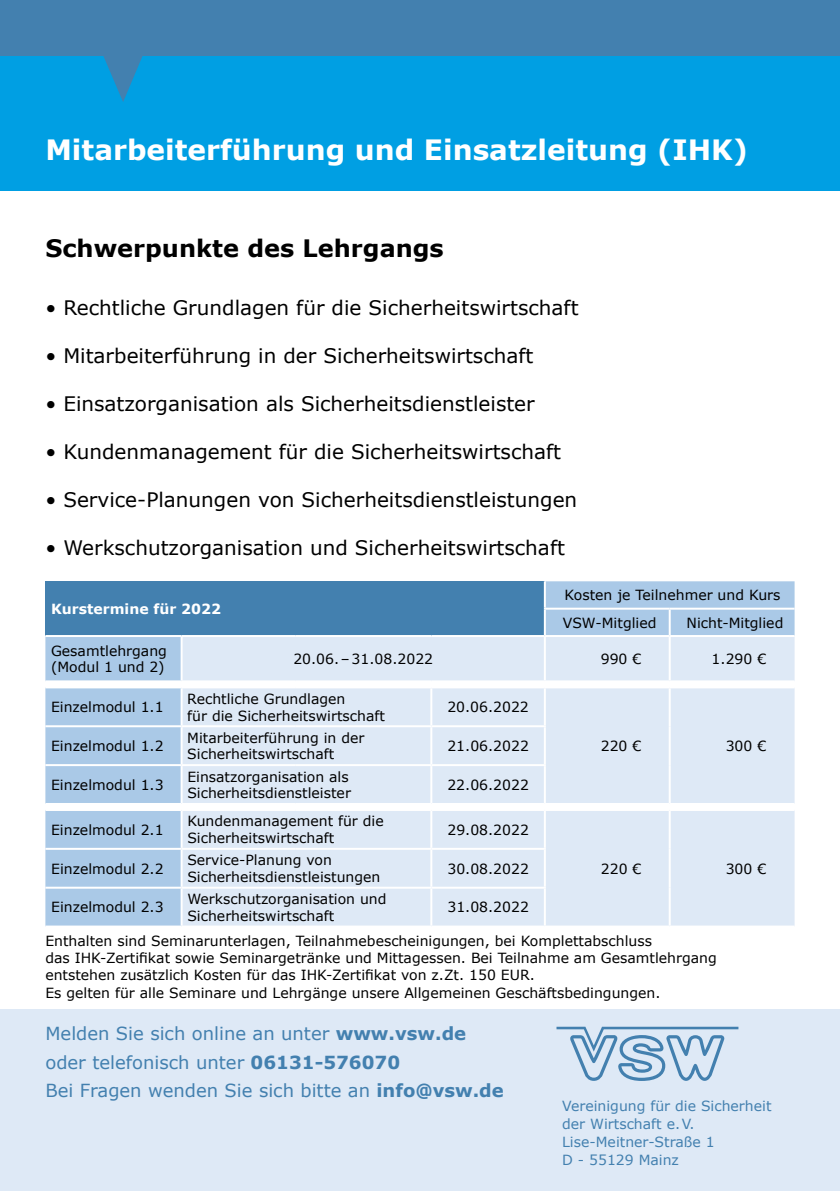
<style>
.page{position:relative;width:840px;height:1191px;background:#fff}
.page>*{position:absolute;margin:0;border:0;box-sizing:border-box;transform-origin:0 0}
.t1{font:700 28px "Verdana";color:#fff}
.t2{font:700 24px "Verdana";color:#000}
.t3{font:20px "Verdana";color:#000}
.t4{font:18px/28px "Verdana";color:#4380af}
.t5{font:14px/16.8px "Verdana";color:#000}
.t6{font:14px/18px "Verdana";color:#4380af}
.t7{font:700 14px "Verdana";color:#fff}
.s1{font-weight:700}
</style>
<div class="page">
<div style="left:0;top:0;width:839px;height:57px;background:#4380af"></div>
<div style="left:0;top:57px;width:839px;height:134px;background:#009fe3"></div>
<svg style="left:79px;top:56px;width:87px;height:46px"></svg>
<div style="left:0;top:1009px;width:839px;height:182px;background:#dee9f6"></div>
<svg style="left:556px;top:1026px;width:182px;height:55px"></svg>
<svg style="left:45px;top:581px;width:749px;height:344px;background:#7ca8ce"></svg>
<div style="left:182px;top:637px;width:612px;height:288px;background:#dee9f6"></div>
<svg style="left:45px;top:682px;width:749px;height:127px;background:#d7e5f4"></svg>
<hr style="left:543px;top:581px;width:2px;height:26px;background:#fff">
<hr style="left:543px;top:607px;width:126px;height:2px;background:#fff">
<hr style="left:543px;top:609px;width:2px;height:26px;background:#fff">
<hr style="left:669px;top:607px;width:125px;height:2px;background:#fff">
<hr style="left:668px;top:609px;width:2px;height:26px;background:#fff">
<hr style="left:45px;top:635px;width:136px;height:2px;background:#fff">
<hr style="left:181px;top:635px;width:114px;height:2px;background:#fff">
<hr style="left:180px;top:637px;width:2px;height:43px;background:#fff">
<hr style="left:295px;top:635px;width:136px;height:2px;background:#fff">
<hr style="left:431px;top:635px;width:113px;height:2px;background:#fff">
<hr style="left:544px;top:635px;width:125px;height:2px;background:#fff">
<hr style="left:543px;top:637px;width:2px;height:43px;background:#fff">
<hr style="left:669px;top:635px;width:125px;height:2px;background:#fff">
<hr style="left:668px;top:637px;width:2px;height:43px;background:#fff">
<hr style="left:45px;top:680px;width:136px;height:2px;background:#fff">
<hr style="left:181px;top:680px;width:114px;height:2px;background:#fff">
<hr style="left:295px;top:680px;width:136px;height:2px;background:#fff">
<hr style="left:431px;top:680px;width:113px;height:2px;background:#fff">
<hr style="left:45px;top:686px;width:136px;height:2px;background:#fff">
<hr style="left:181px;top:686px;width:114px;height:2px;background:#fff">
<hr style="left:180px;top:688px;width:2px;height:37px;background:#fff">
<hr style="left:295px;top:686px;width:136px;height:2px;background:#fff">
<hr style="left:431px;top:686px;width:113px;height:2px;background:#fff">
<hr style="left:45px;top:803px;width:136px;height:2px;background:#fff">
<hr style="left:181px;top:803px;width:114px;height:2px;background:#fff">
<hr style="left:295px;top:803px;width:136px;height:2px;background:#fff">
<hr style="left:431px;top:803px;width:113px;height:2px;background:#fff">
<hr style="left:45px;top:809px;width:136px;height:2px;background:#fff">
<hr style="left:181px;top:809px;width:114px;height:2px;background:#fff">
<hr style="left:180px;top:811px;width:2px;height:37px;background:#fff">
<hr style="left:295px;top:809px;width:136px;height:2px;background:#fff">
<hr style="left:431px;top:809px;width:113px;height:2px;background:#fff">
<hr style="left:430px;top:811px;width:2px;height:37px;background:#fff">
<hr style="left:544px;top:680px;width:125px;height:2px;background:#fff">
<hr style="left:669px;top:680px;width:125px;height:2px;background:#fff">
<hr style="left:544px;top:686px;width:125px;height:2px;background:#fff">
<hr style="left:669px;top:686px;width:125px;height:2px;background:#fff">
<hr style="left:668px;top:688px;width:2px;height:38px;background:#fff">
<hr style="left:668px;top:726px;width:2px;height:39px;background:#fff">
<hr style="left:668px;top:765px;width:2px;height:38px;background:#fff">
<hr style="left:544px;top:803px;width:125px;height:2px;background:#fff">
<hr style="left:669px;top:803px;width:125px;height:2px;background:#fff">
<hr style="left:544px;top:809px;width:125px;height:2px;background:#fff">
<hr style="left:543px;top:811px;width:2px;height:37px;background:#fff">
<hr style="left:669px;top:809px;width:125px;height:2px;background:#fff">
<hr style="left:668px;top:811px;width:2px;height:38px;background:#fff">
<hr style="left:668px;top:849px;width:2px;height:38px;background:#fff">
<hr style="left:668px;top:887px;width:2px;height:38px;background:#fff">
<hr style="left:45px;top:725px;width:136px;height:2px;background:#fff">
<hr style="left:181px;top:725px;width:114px;height:2px;background:#fff">
<hr style="left:180px;top:727px;width:2px;height:37px;background:#fff">
<hr style="left:295px;top:725px;width:136px;height:2px;background:#fff">
<hr style="left:431px;top:725px;width:114px;height:2px;background:#fff">
<hr style="left:45px;top:764px;width:136px;height:2px;background:#fff">
<hr style="left:181px;top:764px;width:114px;height:2px;background:#fff">
<hr style="left:180px;top:766px;width:2px;height:37px;background:#fff">
<hr style="left:295px;top:764px;width:136px;height:2px;background:#fff">
<hr style="left:431px;top:764px;width:114px;height:2px;background:#fff">
<hr style="left:45px;top:848px;width:136px;height:2px;background:#fff">
<hr style="left:181px;top:848px;width:114px;height:2px;background:#fff">
<hr style="left:180px;top:850px;width:2px;height:36px;background:#fff">
<hr style="left:295px;top:848px;width:136px;height:2px;background:#fff">
<hr style="left:431px;top:848px;width:114px;height:2px;background:#fff">
<hr style="left:430px;top:850px;width:2px;height:36px;background:#fff">
<hr style="left:543px;top:850px;width:2px;height:36px;background:#fff">
<hr style="left:45px;top:886px;width:136px;height:2px;background:#fff">
<hr style="left:181px;top:886px;width:114px;height:2px;background:#fff">
<hr style="left:180px;top:888px;width:2px;height:37px;background:#fff">
<hr style="left:295px;top:886px;width:136px;height:2px;background:#fff">
<hr style="left:431px;top:886px;width:114px;height:2px;background:#fff">
<hr style="left:430px;top:888px;width:2px;height:37px;background:#fff">
<hr style="left:543px;top:888px;width:2px;height:37px;background:#fff">
<hr style="left:430px;top:688px;width:2px;height:37px;background:#fff">
<hr style="left:543px;top:688px;width:2px;height:37px;background:#fff">
<hr style="left:430px;top:727px;width:2px;height:37px;background:#fff">
<hr style="left:543px;top:727px;width:2px;height:37px;background:#fff">
<hr style="left:430px;top:766px;width:2px;height:37px;background:#fff">
<hr style="left:543px;top:766px;width:2px;height:37px;background:#fff">
<h1 class="t1" style="left:45px;top:131px;width:703px">Mitarbeiterführung und Einsatzleitung (IHK)</h1>
<h2 class="t2" style="left:45px;top:232px;width:400px">Schwerpunkte des Lehrgangs</h2>
<h3 class="t3" style="left:45px;top:293px;width:534px">• Rechtliche Grundlagen für die Sicherheitswirtschaft</h3>
<h3 class="t3" style="left:45px;top:341px;width:489px">• Mitarbeiterführung in der Sicherheitswirtschaft</h3>
<h3 class="t3" style="left:45px;top:389px;width:490px">• Einsatzorganisation als Sicherheitsdienstleister</h3>
<h3 class="t3" style="left:45px;top:437px;width:517px">• Kundenmanagement für die Sicherheitswirtschaft</h3>
<h3 class="t3" style="left:45px;top:485px;width:533px">• Service-Planungen von Sicherheitsdienstleistungen</h3>
<h3 class="t3" style="left:45px;top:533px;width:520px">• Werkschutzorganisation und Sicherheitswirtschaft</h3>
<p class="t7" style="left:51px;top:600px;width:171px">Kurstermine für 2022</p>
<p class="t5" style="left:562px;top:581px;width:219px;line-height:27.4px">Kosten je Teilnehmer und Kurs<br>VSW-Mitglied</p>
<p class="t5" style="left:686px;top:614px;width:98px">Nicht-Mitglied</p>
<p class="t5" style="left:51px;top:642px;width:117px">Gesamtlehrgang (Modul 1 und 2)</p>
<p class="t5" style="left:293px;top:650px;width:141px">20.06.–31.08.2022</p>
<p class="t5" style="left:600px;top:650px;width:42px">990 €</p>
<p class="t5" style="left:711px;top:650px;width:56px">1.290 €</p>
<p class="t5" style="left:51px;top:698px;width:114px">Einzelmodul 1.1</p>
<p class="t5" style="left:187px;top:690px;width:199px">Rechtliche Grundlagen<br>für die Sicherheitswirtschaft</p>
<p class="t5" style="left:447px;top:698px;width:83px">20.06.2022</p>
<p class="t5" style="left:51px;top:737px;width:114px">Einzelmodul 1.2</p>
<p class="t5" style="left:600px;top:737px;width:42px">220 €</p>
<p class="t5" style="left:725px;top:737px;width:42px">300 €</p>
<p class="t5" style="left:187px;top:729px;width:178px">Mitarbeiterführung in der<br>Sicherheitswirtschaft</p>
<p class="t5" style="left:447px;top:737px;width:83px">21.06.2022</p>
<p class="t5" style="left:51px;top:776px;width:114px">Einzelmodul 1.3</p>
<p class="t5" style="left:187px;top:768px;width:165px">Einsatzorganisation als<br>Sicherheitsdienstleister</p>
<p class="t5" style="left:447px;top:776px;width:83px">22.06.2022</p>
<p class="t5" style="left:51px;top:821px;width:114px">Einzelmodul 2.1</p>
<p class="t5" style="left:187px;top:812px;width:198px">Kundenmanagement für die<br>Sicherheitswirtschaft</p>
<p class="t5" style="left:447px;top:821px;width:83px">29.08.2022</p>
<p class="t5" style="left:51px;top:860px;width:114px">Einzelmodul 2.2</p>
<p class="t5" style="left:600px;top:860px;width:42px">220 €</p>
<p class="t5" style="left:725px;top:860px;width:42px">300 €</p>
<p class="t5" style="left:187px;top:851px;width:194px">Service-Planung von<br>Sicherheitsdienstleistungen</p>
<p class="t5" style="left:447px;top:860px;width:83px">30.08.2022</p>
<p class="t5" style="left:51px;top:899px;width:114px">Einzelmodul 2.3</p>
<p class="t5" style="left:187px;top:890px;width:200px">Werkschutzorganisation und<br>Sicherheitswirtschaft</p>
<p class="t5" style="left:447px;top:899px;width:83px">31.08.2022</p>
<p class="t5" style="left:45px;top:932px;width:672px">Enthalten sind Seminarunterlagen, Teilnahmebescheinigungen, bei Komplettabschluss<br>das IHK-Zertifikat sowie Seminargetränke und Mittagessen. Bei Teilnahme am Gesamtlehrgang entstehen zusätzlich Kosten für das IHK-Zertifikat von z.Zt. 150 EUR.<br>Es gelten für alle Seminare und Lehrgänge unsere Allgemeinen Geschäftsbedingungen.</p>
<p class="t4" style="left:45px;top:1019px;width:459px">Melden Sie sich online an unter <span class="s1">www.vsw.de </span>oder telefonisch unter <span class="s1">06131-576070<br></span>Bei Fragen wenden Sie sich bitte an <span class="s1">info@vsw.de</span></p>
<p class="t6" style="left:562px;top:1096px;width:211px">Vereinigung für die Sicherheit der Wirtschaft e.V.<br>Lise-Meitner-Straße 1<br>D - 55129 Mainz</p>
</div>
